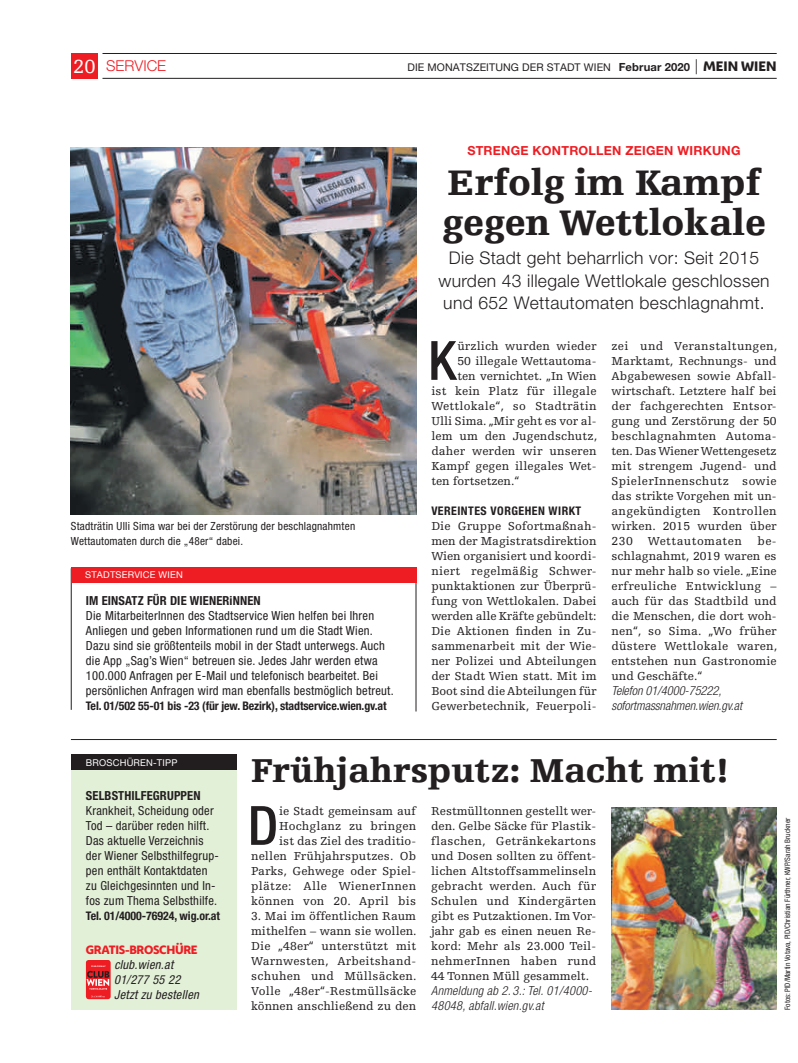
<style>
.page{position:relative;width:798px;height:1063px;background:#fff}
.page>*{position:absolute;margin:0;border:0;box-sizing:border-box;transform-origin:0 0}
.t1{font:500 condensed 54.25px "Helvetica Neue LT Pro";color:#231f20}
.t2{font:900 37.5px/40px "Egyptienne FLT Std";color:#231f20}
.t3{font:900 35px "Egyptienne FLT Std";color:#231f20}
.t4{font:300 17.5px/22.5px "Helvetica Neue LT Pro";letter-spacing:.02em;color:#231f20;text-align:center}
.t5{font:300 15px "Helvetica Neue LT Pro";color:#ee1d23}
.t6{font:condensed 12.5px/15px "Helvetica Neue LT Pro";letter-spacing:.02em;color:#231f20}
.t7{font:italic 300 condensed 12.5px/15px "Helvetica Neue LT Pro";letter-spacing:.02em;color:#231f20}
.t8{font:italic 300 condensed 12.5px/15px "Helvetica Neue LT Pro";letter-spacing:-.005em;color:#231f20}
.t9{font:700 condensed 12.5px "Helvetica Neue LT Pro";letter-spacing:.01em;color:#231f20}
.t10{font:italic condensed 12.5px/15px "Helvetica Neue LT Pro";letter-spacing:.02em;color:#231f20}
.t11{font:700 12.5px "Helvetica Neue LT Pro";letter-spacing:.02em;color:#ee1d23}
.t12{font:12.25px/15px "Egyptienne FLT Std";letter-spacing:.01em;color:#231f20;text-align:justify}
.t13{font:700 condensed 11.88px "Helvetica Neue LT Pro";letter-spacing:-.01em;color:#231f20}
.t14{font:700 condensed 11.88px "Helvetica Neue LT Pro";letter-spacing:.04em;color:#231f20}
.t15{font:condensed 11.25px/15px "Helvetica Neue LT Pro";letter-spacing:.02em;color:#231f20}
.t16{font:800 11.25px "Wiener Melange";letter-spacing:-.03em;color:#ee1d23}
.t17{font:10.62px "Helvetica Neue LT Pro";letter-spacing:.01em;color:#231f20}
.t18{font:9.38px "Helvetica Neue LT Pro";letter-spacing:.02em;color:#fff}
.t19{font:condensed 7.5px "Helvetica Neue LT Pro";color:#231f20}
.s1{font-family:"Egyptienne FLT Std";font-weight:400;font-size:20px;color:#fff}
.s2{font-weight:700;font-size:11.25px}
.s3{font-weight:300;font-size:15px}
.s4{font-family:"Wiener Melange";font-weight:800;font-size:12.75px}
</style>
<div class="page">
<div style="left:71px;top:53px;width:27px;height:26px;background:#ee1d23"></div>
<hr style="left:102px;top:53px;width:674px;height:1px;background:#231f20">
<hr style="left:102px;top:78px;width:674px;height:1px;background:#231f20">
<hr style="left:71px;top:739px;width:705px;height:1px;background:#231f20">
<div style="left:71px;top:770px;width:165px;height:240px;background:#e3f0d8"></div>
<div style="left:71px;top:755px;width:165px;height:15px;background:#221e20"></div>
<img style="left:71px;top:147px;width:345px;height:368px">
<hr style="left:415px;top:568px;width:1px;height:143px;background:#231f20">
<hr style="left:71px;top:568px;width:1px;height:142px;background:#231f20">
<div style="left:71px;top:567px;width:345px;height:15px;background:#ee1d23"></div>
<img style="left:611px;top:807px;width:164px;height:203px">
<div style="left:86px;top:960px;width:24px;height:39px;background:#ee1d23;border-radius:3px"></div>
<svg style="left:86px;top:965px;width:23px;height:33px"></svg>
<p class="t5" style="left:73px;top:61px;width:94px"><span class="s1">20</span> SERVICE</p>
<p class="t17" style="left:407px;top:64px;width:370px">DIE MONATSZEITUNG DER STADT WIEN <span class="s2">Februar 2020</span> <span class="s3">|</span> <span class="s4">MEIN WIEN</span></p>
<p class="t15" style="left:71px;top:519px;width:286px">Stadträtin Ulli Sima war bei der Zerstörung der beschlagnahmten<br>Wettautomaten durch die „48er“ dabei.</p>
<p class="t18" style="left:85px;top:571px;width:99px">STADTSERVICE WIEN</p>
<p class="t9" style="left:86px;top:596px;width:176px">IM EINSATZ FÜR DIE WIENERiNNEN</p>
<p class="t6" style="left:86px;top:609px;width:309px">Die MitarbeiterInnen des Stadtservice Wien helfen bei Ihren Anliegen und geben Informationen rund um die Stadt Wien.<br>Dazu sind sie größtenteils mobil in der Stadt unterwegs. Auch die App „Sag’s Wien“ betreuen sie. Jedes Jahr werden etwa 100.000 Anfragen per E-Mail und telefonisch bearbeitet. Bei persönlichen Anfragen wird man ebenfalls bestmöglich betreut.</p>
<p class="t13" style="left:86px;top:701px;width:302px">Tel. 01/502 55-01 bis -23 (für jew. Bezirk), stadtservice.wien.gv.at</p>
<p class="t11" style="left:467px;top:146px;width:275px">STRENGE KONTROLLEN ZEIGEN WIRKUNG</p>
<h2 class="t2" style="left:442px;top:166px;width:325px">Erfolg im Kampf gegen Wettlokale</h2>
<h3 class="t4" style="left:438px;top:248px;width:333px">Die Stadt geht beharrlich vor: Seit 2015 wurden 43 illegale Wettlokale geschlossen und 652 Wettautomaten beschlagnahmt.</h3>
<h1 class="t1" style="left:428px;top:341px;width:30px">K</h1>
<p class="t12" style="left:457px;top:339px;width:141px">ürzlich wurden wieder</p>
<p class="t12" style="left:611px;top:339px;width:167px">zei und Veranstaltungen, Marktamt, Rechnungs- und Abgabewesen sowie Abfall&shy;wirtschaft. Letztere half bei der fachgerechten Entsor&shy;gung und Zerstörung der 50 beschlagnahmten Automa&shy;ten. Das Wiener Wettengesetz mit strengem Jugend- und SpielerInnenschutz sowie das strikte Vorgehen mit un&shy;angekündigten Kontrollen wirken. 2015 wurden über 230 Wettautomaten</p>
<p class="t12" style="left:457px;top:354px;width:141px">50 illegale Wettautoma-</p>
<p class="t12" style="left:457px;top:369px;width:141px">ten vernichtet. „In Wien</p>
<p class="t12" style="left:431px;top:384px;width:167px">ist kein Platz für illegale</p>
<p class="t12" style="left:431px;top:399px;width:167px">Wettlokale“, so Stadträtin</p>
<p class="t12" style="left:431px;top:414px;width:167px">Ulli Sima. „Mir geht es vor al-</p>
<p class="t12" style="left:431px;top:429px;width:167px">lem um den Jugendschutz,</p>
<p class="t12" style="left:431px;top:444px;width:167px">daher werden wir unseren</p>
<p class="t12" style="left:431px;top:459px;width:167px">Kampf gegen illegales Wet-</p>
<p class="t12" style="left:431px;top:474px;width:89px">ten fortsetzen.“</p>
<p class="t14" style="left:431px;top:506px;width:151px">VEREINTES VORGEHEN WIRKT</p>
<p class="t12" style="left:431px;top:519px;width:167px">Die Gruppe Sofortmaßnah&shy;men der Magistratsdirektion Wien organisiert und koordi&shy;niert regelmäßig Schwer&shy;punktaktionen zur Überprü&shy;fung von Wettlokalen. Dabei werden alle Kräfte gebündelt:<br>Die Aktionen finden in Zu&shy;sammenarbeit mit der Wie&shy;ner Polizei und Abteilungen der Stadt Wien statt. Mit im Boot sind die Abteilungen für Gewerbetechnik, Feuerpoli-</p>
<p class="t12" style="left:611px;top:534px;width:167px;text-indent:146px">be&shy;schlagnahmt, 2019 waren es nur mehr halb so viele. „Eine erfreuliche Entwicklung – auch für das Stadtbild und die Menschen, die dort woh&shy;nen“, so Sima. „Wo früher düstere Wettlokale waren, entstehen nun Gastronomie und Geschäfte.“</p>
<p class="t8" style="left:611px;top:684px;width:132px">Telefon 01/4000-75222, sofortmassnahmen.wien.gv.at</p>
<p class="t18" style="left:86px;top:759px;width:93px">BROSCHÜREN-TIPP</p>
<p class="t9" style="left:86px;top:791px;width:116px">SELBSTHILFEGRUPPEN</p>
<p class="t6" style="left:86px;top:804px;width:134px">Krankheit, Scheidung oder<br>Tod – darüber reden hilft.<br>Das aktuelle Verzeichnis der Wiener Selbsthilfegrup&shy;pen enthält Kontaktdaten zu Gleich gesinnten und In&shy;fos zum Thema Selbsthilfe.</p>
<p class="t13" style="left:86px;top:911px;width:135px">Tel. 01/4000-76924, wig.or.at</p>
<p class="t16" style="left:86px;top:942px;width:113px">GRATIS-BROSCHÜRE</p>
<p class="t10" style="left:114px;top:958px;width:86px">club.wien.at<br>01/277 55 22<br>Jetzt zu bestellen</p>
<h3 class="t3" style="left:251px;top:757px;width:479px">Frühjahrsputz: Macht mit!</h3>
<h1 class="t1" style="left:248px;top:806px;width:32px">D</h1>
<p class="t12" style="left:251px;top:804px;width:166px;text-align:right">ie Stadt gemeinsam auf<br>Hochglanz zu bringen<br>ist das Ziel des traditio&shy;nellen Frühjahrsputzes. Ob<br>Parks, Gehwege oder Spiel&shy;plätze: Alle WienerInnen können von 20. April bis</p>
<p class="t12" style="left:251px;top:909px;width:167px">3. Mai im öffentlichen Raum mithelfen – wann sie wollen.<br>Die „48er“ unterstützt mit Warnwesten, Arbeitshand&shy;schuhen und Müllsäcken.<br>Volle „48er“-Restmüllsäcke können anschließend zu den</p>
<p class="t12" style="left:431px;top:804px;width:166px">Restmülltonnen gestellt wer&shy;den. Gelbe Säcke für Plastik&shy;flaschen, Getränkekartons und Dosen sollten zu öffent&shy;lichen Altstoff sammel inseln gebracht werden. Auch für Schulen und Kindergärten gibt es Putzaktionen. Im Vor&shy;jahr gab es einen neuen Re&shy;kord: Mehr als 23.000 Teil&shy;nehmerInnen haben rund 44 Tonnen Müll gesammelt.</p>
<p class="t7" style="left:431px;top:984px;width:162px">Anmeldung ab 2. 3.: Tel. 01/4000-<br>48048, abfall.wien.gv.at</p>
<p class="t19" style="left:784px;top:1010px;width:194px;rotate:-90deg">Fotos: PID/Martin Votava, PID/Christian Fürthner, KWP/Sarah Bruckner</p>
</div>
